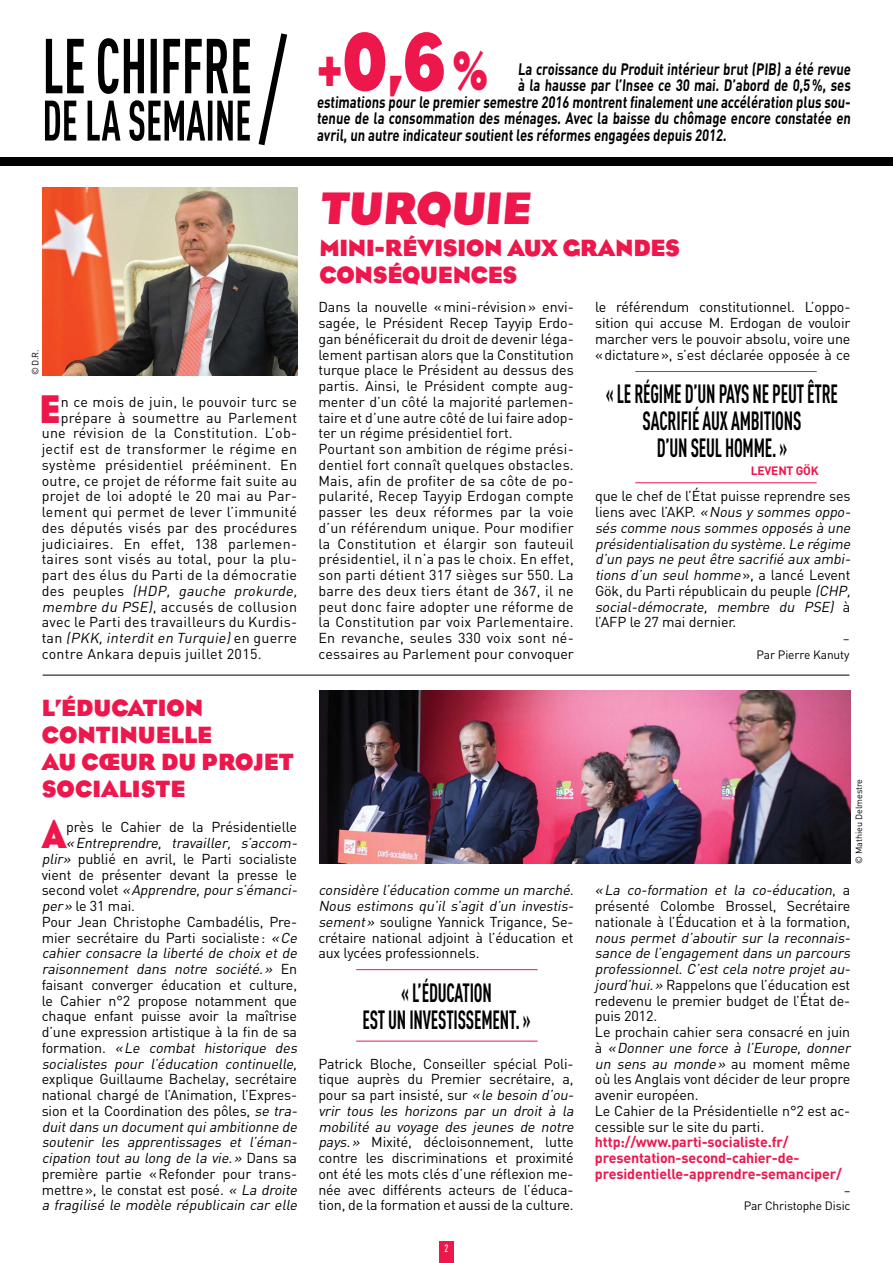
<style>
.page{position:relative;width:893px;height:1263px;background:#fff}
.page>*{position:absolute;margin:0;border:0;box-sizing:border-box;transform-origin:0 0}
.t1{font:700 57.3px "Bureau Eagle";color:#ed174c;scale:.74 1}
.t2{font:700 46.5px "Bureau Eagle";color:#ed174c}
.t3{font:700 40.8px "Bureau Eagle";color:#ed174c;scale:.79 1}
.t4{font:700 26.1px/27px "DIN Cond";letter-spacing:-.01em;color:#000;text-align:center;scale:.73 1}
.t5{font:700 24px/27px "Bureau Eagle";letter-spacing:-.01em;color:#ed174c}
.t6{font:700 16.35px "DIN";color:#000;scale:.79 1}
.t7{font:14.25px/15.8px "DIN";letter-spacing:-.01em;color:#000}
.t8{font:14.25px "DIN";letter-spacing:.02em;color:#000}
.t9{font:italic 14.25px/15.8px "DIN";color:#000}
.t10{font:700 14.25px/15.8px "DIN";letter-spacing:-.01em;color:#ed174c}
.t11{font:12px/15.8px "DIN";letter-spacing:-.01em;color:#000;text-align:right}
.t12{font:700 12px "DIN";letter-spacing:-.02em;color:#ed174c}
.t13{font:500 10.5px "DIN Cond";color:#fff}
.t14{font:9px "DIN";letter-spacing:-.01em;color:#000}
.s1{font-style:normal}
.s2{font-style:italic}
.s3{font-size:82.35px}
.s4{font-size:65.4px}
</style>
<div class="page">
<div style="left:439px;top:1242px;width:15px;height:21px;background:#ed174c"></div>
<hr style="left:43px;top:675px;width:806px;height:1px;background:#000">
<hr style="left:635px;top:371px;width:182px;height:1px;background:#ed174c">
<hr style="left:635px;top:482px;width:182px;height:1px;background:#ed174c">
<div style="left:0;top:157px;width:893px;height:9px;background:#000"></div>
<svg style="left:45px;top:33px;width:243px;height:113px"></svg>
<img style="left:43px;top:187px;width:254px;height:188px">
<hr style="left:356px;top:969px;width:182px;height:1px;background:#ed174c">
<hr style="left:356px;top:1041px;width:182px;height:1px;background:#ed174c">
<img style="left:319px;top:690px;width:531px;height:174px">
<p class="t14" style="left:29px;top:375px;width:28px;rotate:-90deg">© D.R.</p>
<h3 class="t3" style="left:39px;top:387px;width:23px">E</h3>
<p class="t8" style="left:61px;top:393px;width:238px">n ce mois de juin, le pouvoir turc se</p>
<p class="t8" style="left:61px;top:409px;width:238px">prépare à soumettre au Parlement</p>
<p class="t8" style="left:42px;top:424px;width:257px">une révision de la Constitution. L’ob-</p>
<p class="t8" style="left:42px;top:440px;width:257px">jectif est de transformer le régime en</p>
<p class="t8" style="left:42px;top:456px;width:257px">système présidentiel prééminent. En</p>
<p class="t8" style="left:42px;top:472px;width:257px">outre, ce projet de réforme fait suite au</p>
<p class="t8" style="left:42px;top:487px;width:257px">projet de loi adopté le 20 mai au Par-</p>
<p class="t8" style="left:42px;top:503px;width:257px">lement qui permet de lever l’immunité</p>
<p class="t8" style="left:42px;top:519px;width:257px">des députés visés par des procédures</p>
<p class="t8" style="left:42px;top:535px;width:257px">judiciaires. En effet, 138 parlemen-</p>
<p class="t8" style="left:42px;top:550px;width:257px">taires sont visés au total, pour la plu-</p>
<p class="t8" style="left:42px;top:566px;width:257px">part des élus du Parti de la démocratie</p>
<p class="t9" style="left:42px;top:583px;width:260px"><span class="s1">d e s p e u p le s</span> (HDP, gauche prokurde,</p>
<p class="t8" style="left:42px;top:598px;width:257px"><span class="s2">membre du PSE)</span>, accusés de collusion</p>
<p class="t8" style="left:42px;top:613px;width:257px">avec le Parti des travailleurs du Kurdis-</p>
<p class="t9" style="left:42px;top:630px;width:257px"><span class="s1">t a n</span> (PKK,interditen Turquie)<span class="s1">e n g u e r re</span></p>
<p class="t8" style="left:42px;top:645px;width:221px">contre Ankara depuis juillet 2015.</p>
<h3 class="t5" style="left:42px;top:695px;width:246px">L’ÉDUCATION<br>CONTINUELLE<br>AU CŒUR DU PROJET<br>SOCIALISTE</h3>
<h3 class="t3" style="left:42px;top:812px;width:32px">A</h3>
<p class="t7" style="left:66px;top:819px;width:232px">près le Cahier de la Présidentielle</p>
<p class="t7" style="left:42px;top:835px;width:260px;text-indent:25px"><span class="s2">«Entreprendre, travailler, s’accom&shy;plir»</span> publié en avril, le Parti socialiste vient de présenter devant la presse le s e c o n d vo le t <span class="s2">«Apprendre,pours’émanci&shy;per»</span> le 31 mai.<br>Pour Jean Christophe Cambadélis, Pre&shy;mier secrétaire du Parti socialiste: <span class="s2">«Ce cahier consacre la liberté de choix et de raisonnement dans notre société.»</span> E n faisant converger éducation et culture, le Cahier n°2 propose notamment que chaque enfant puisse avoir la maîtrise d’une expression artistique à la fin de sa fo rm a t i o n . <span class="s2">«Le combat historique des socialistes pour l’éducation continuelle,</span></p>
<p class="t7" style="left:42px;top:1071px;width:260px">explique Guillaume Bachelay, secrétaire national chargé de l’Animation, l’Expres&shy;sion et la Coordination des pôles, <span class="s2">se tra&shy;duitdans un documentquiambitionne de soutenir les apprentissages et l’éman&shy;cipation tout au long de la vie.»</span> D a n s s a première partie «Refonder pour trans&shy;mettre», le constat est posé. <span class="s2">« La droite a fragilisé le modèle républicain car elle</span></p>
<h1 class="t1" style="left:317px;top:39px;width:233px">+<span class="s3">0</span><span class="s4">,</span><span class="s3">6</span> %</h1>
<p class="t6" style="left:518px;top:58px;width:425px">La croissance du Produit intérieur brut (PIB) a été revue</p>
<p class="t6" style="left:518px;top:75px;width:425px">à la hausse par l’Insee ce 30 mai. D’abord de 0,5%, ses</p>
<p class="t6" style="left:317px;top:91px;width:679px">estimations pour le premier semestre 2016 montrent finalement une accélération plus sou-</p>
<p class="t6" style="left:317px;top:108px;width:679px">tenue de la consommation des ménages. Avec la baisse du chômage encore constatée en</p>
<p class="t6" style="left:317px;top:124px;width:522px">avril, un autre indicateur soutient les réformes engagées depuis 2012.</p>
<h2 class="t2" style="left:319px;top:183px;width:217px">TURQUIE</h2>
<h3 class="t5" style="left:319px;top:235px;width:362px">MINI-RÉVISION AUX GRANDES<br>CONSÉQUENCES</h3>
<p class="t7" style="left:318px;top:299px;width:257px">Dans la nouvelle «mini-révision» envi&shy;sagée, le Président Recep Tayyip Erdo&shy;gan bénéficerait du droit de devenir léga&shy;lement partisan alors que la Constitution turque place le Président au dessus des partis. Ainsi, le Président compte aug&shy;menter d’un côté la majorité parlemen&shy;taire et d’une autre côté de lui faire adop&shy;ter un régime présidentiel fort.<br>Pourtant son ambition de régime prési&shy;dentiel fort connaît quelques obstacles.<br>Mais, afin de profiter de sa côte de po&shy;pularité, Recep Tayyip Erdogan compte passer les deux réformes par la voie d’un référendum unique. Pour modifier la Constitution et élargir son fauteuil présidentiel, il n’a pas le choix. En effet, son parti détient 317 sièges sur 550. La barre des deux tiers étant de 367, il ne peut donc faire adopter une réforme de la Constitution par voix Parlementaire.<br>En revanche, seules 330 voix sont né&shy;cessaires au Parlement pour convoquer</p>
<p class="t7" style="left:595px;top:299px;width:257px;text-align:justify">le référendum constitutionnel. L’oppo&shy;sition qui accuse M. Erdogan de vouloir marcher vers le pouvoir absolu, voire une «dictature», s’est déclarée opposée à ce</p>
<h3 class="t4" style="left:606px;top:379px;width:319px">« LE RÉGIME D’UN PAYS NE PEUT ÊTRE<br>SACRIFIÉ AUX AMBITIONS<br>D’UN SEUL HOMME. »</h3>
<p class="t12" style="left:751px;top:462px;width:69px">Levent Gök</p>
<p class="t9" style="left:595px;top:488px;width:260px"><span class="s1">que le chef de l’État puisse reprendre ses liens avec l’AKP.</span> «Nous y sommes oppo&shy;sés comme nous sommes opposés à une présidentialisation du système.Le régime d’un pays ne peutêtre sacrifié aux ambi&shy;tions d’un seul homme<span class="s1">» , a la n cé Leve n t Gök, du Parti républicain du peuple</span> (CHP, social-démocrate, membre du PSE) <span class="s1">à l’AFP le 27 mai dernier.</span></p>
<p class="t11" style="left:757px;top:631px;width:94px">–<br>Par Pierre Kanuty</p>
<p class="t7" style="left:318px;top:882px;width:260px"><span class="s2">considère l’éducation comme un marché.<br>Nous estimons qu’il s’agit d’un investis&shy;sement»</span> souligne Yannick Trigance, Se&shy;crétaire national adjoint à l’éducation et aux lycées professionnels.</p>
<h3 class="t4" style="left:362px;top:978px;width:232px">« L’ÉDUCATION<br>EST UN INVESTISSEMENT. »</h3>
<p class="t7" style="left:318px;top:1055px;width:260px">Patrick Bloche, Conseiller spécial Poli&shy;tique auprès du Premier secrétaire, a, pour sa part insisté, sur <span class="s2">«le besoin d’ou&shy;vrir tous les horizons par un droit à la mobilité au voyage des jeunes de notre pays.»</span> Mixité, décloisonnement, lutte contre les discriminations et proximité ont été les mots clés d’une réflexion me&shy;née avec différents acteurs de l’éduca&shy;tion, de la formation et aussi de la culture.</p>
<p class="t13" style="left:444px;top:1242px;width:6px">2</p>
<p class="t14" style="left:853px;top:864px;width:86px;rotate:-90deg">© Mathieu Delmestre</p>
<p class="t7" style="left:595px;top:882px;width:257px;text-align:justify"><span class="s2">«La co-formation et la co-éducation</span>, a présenté Colombe Brossel, Secrétaire nationale à l’Éducation et à la formation,</p>
<p class="t7" style="left:595px;top:929px;width:260px"><span class="s2">nous permet d’aboutir sur la reconnais&shy;sance de l’engagementdans un parcours professionnel. C’est cela notre projet au&shy;jourd’hui.»</span> Rappelons que l’éducation est redevenu le premier budget de l’État de&shy;puis 2012.<br>Le prochain cahier sera consacré en juin à <span class="s2">«Donner une force à l’Europe, donner un sens au monde»</span> au moment même où les Anglais vont décider de leur propre avenir européen.<br>Le Cahier de la Présidentielle n°2 est ac&shy;cessible sur le site du parti.</p>
<p class="t10" style="left:595px;top:1133px;width:248px">http://www.parti-socialiste.fr/ presentation-second-cahier-de&shy;presidentielle-apprendre-semanciper/</p>
<p class="t11" style="left:744px;top:1182px;width:108px">–<br>Par Christophe Disic</p>
</div>
